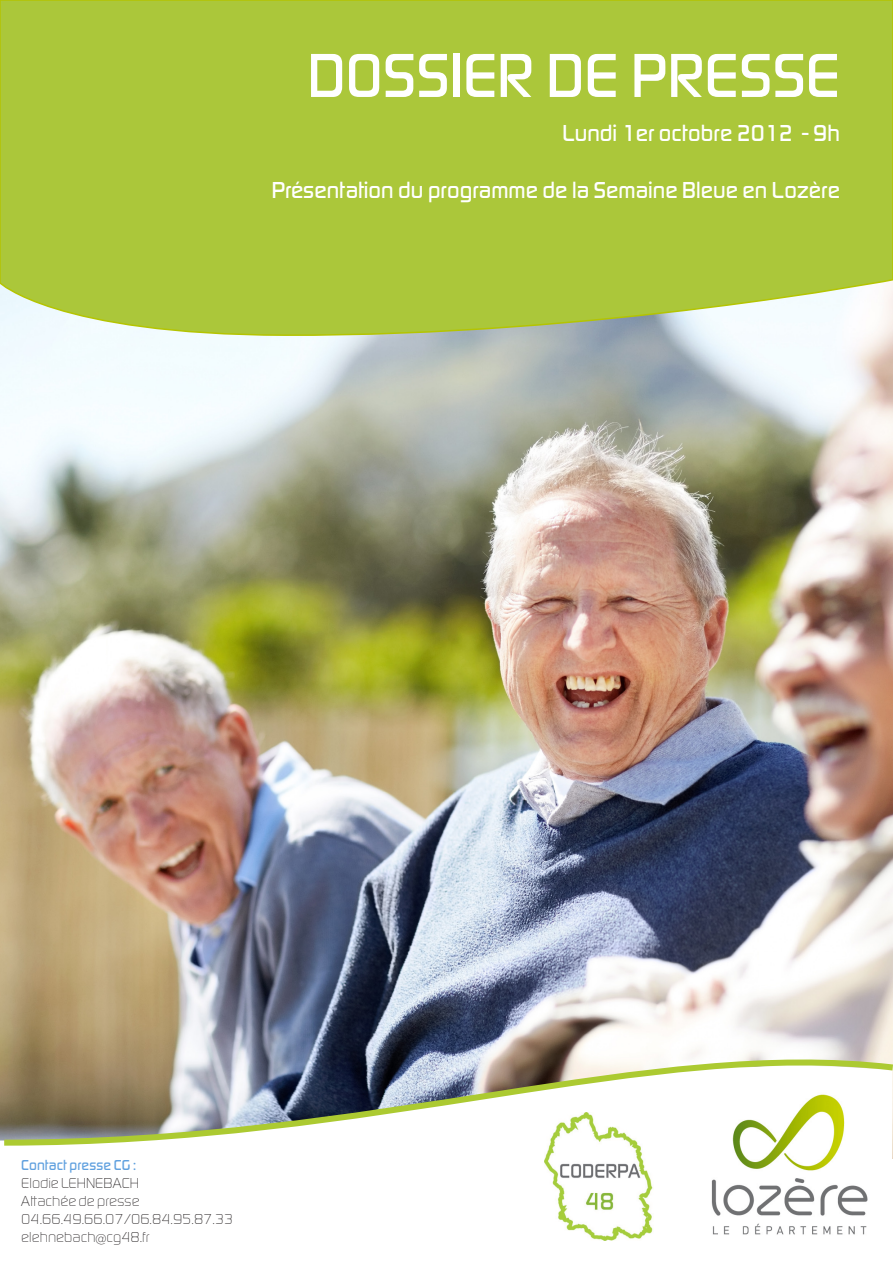
<style>
.page{position:relative;width:893px;height:1263px;background:#fff}
.page>*{position:absolute;margin:0;border:0;box-sizing:border-box;transform-origin:0 0}
.t1{font:500 64.5px "Digital Sans EF";letter-spacing:.005em;color:#fff}
.t2{font:500 24px "Digital Sans EF";color:#fff}
.t3{font:300 15px/18px "Digital Sans EF";color:#231f20}
.t4{font:500 15px "Digital Sans EF";letter-spacing:.01em;color:#61a1df}
</style>
<div class="page">
<img style="left:0;top:338px;width:892px;height:701px">
<div style="left:0;top:0;width:893px;height:338px;background:#abc73a"></div>
<img style="left:711px;top:1149px;width:157px;height:86px">
<img style="left:0;top:1039px;width:893px;height:110px">
<img style="left:544px;top:1112px;width:109px;height:128px">
<p class="t1" style="left:308px;top:37px;width:534px">DOSSIER DE PRESSE</p>
<p class="t2" style="left:562px;top:118px;width:279px">Lundi 1er octobre 2012 - 9h</p>
<p class="t2" style="left:272px;top:176px;width:569px">Présentation du programme de la Semaine Bleue en Lozère</p>
<p class="t4" style="left:21px;top:1156px;width:117px">Contact presse CG :</p>
<p class="t3" style="left:21px;top:1174px;width:119px">Elodie LEHNEBACH</p>
<p class="t3" style="left:21px;top:1192px;width:214px">Attachée de presse<br>04.66.49.66.07/06.84.95.87.33</p>
<p class="t3" style="left:21px;top:1228px;width:130px">elehnebach@cg48.fr</p>
</div>
